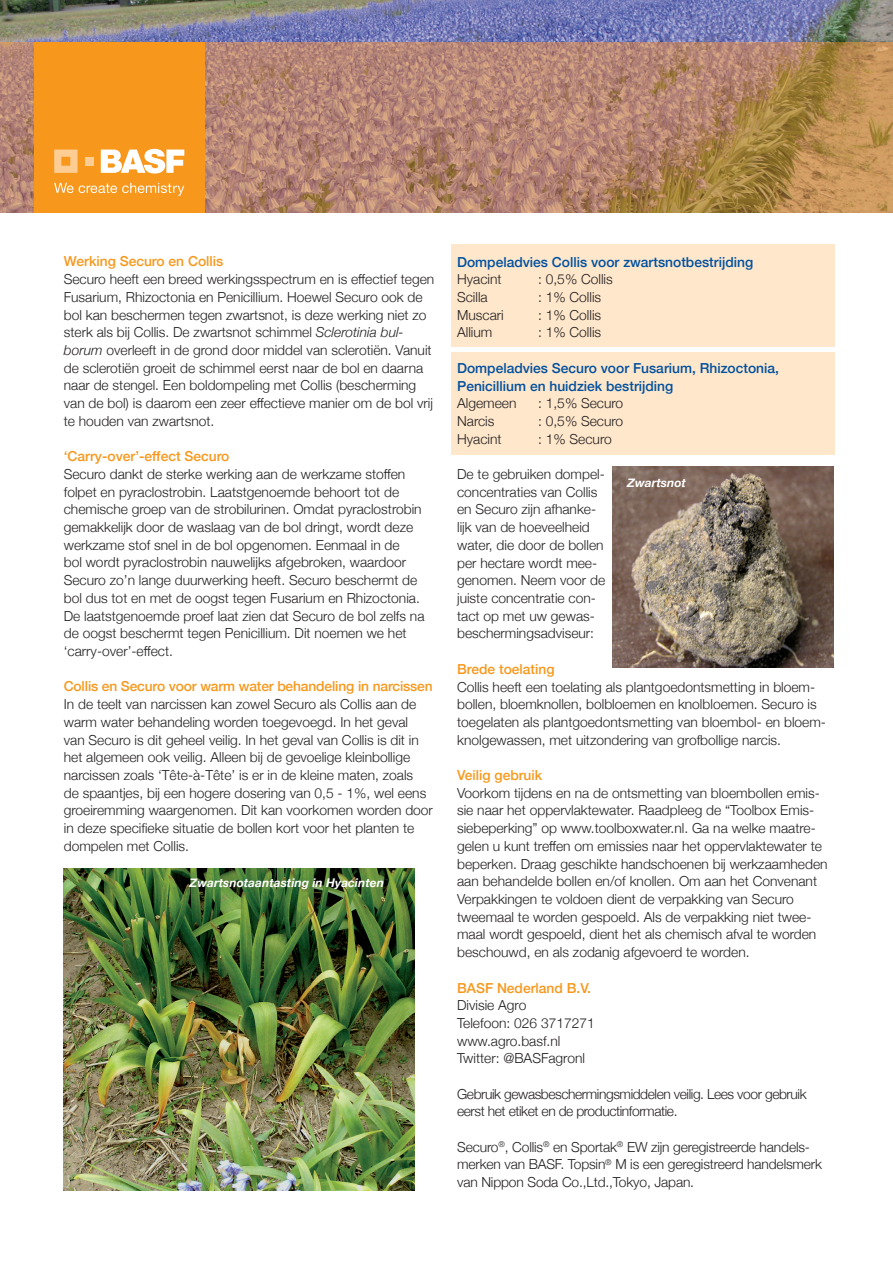
<style>
.page{position:relative;width:893px;height:1263px;background:#fff}
.page>*{position:absolute;margin:0;border:0;box-sizing:border-box;transform-origin:0 0}
.t1{font:300 13.8px/17.7px "Helvetica Neue";color:#231f20}
.t2{font:500 13.8px "Helvetica Neue";color:#f7981d}
.t3{font:500 13.8px/17.7px "Helvetica Neue";color:#01509f}
.t4{font:300 13.8px/17.7px "Helvetica Neue";letter-spacing:-.03em;color:#231f20}
.t5{font:italic 700 12px "Helvetica Neue";color:#fff}
.s1{font-style:italic}
</style>
<div class="page">
<div style="left:451px;top:244px;width:384px;height:103px;background:#fee7cb"></div>
<div style="left:451px;top:352px;width:384px;height:103px;background:#fee7cb"></div>
<img style="left:612px;top:467px;width:221px;height:201px">
<img style="left:0;top:0;width:893px;height:213px">
<div style="left:34px;top:43px;width:170px;height:170px;background:#f7981d"></div>
<svg style="left:54px;top:150px;width:24px;height:23px"></svg>
<div style="left:85px;top:157px;width:9px;height:9px;background:#fdcd94"></div>
<svg style="left:101px;top:149px;width:83px;height:25px"></svg>
<svg style="left:54px;top:183px;width:130px;height:13px"></svg>
<img style="left:64px;top:868px;width:351px;height:323px">
<p class="t2" style="left:64px;top:250px;width:161px">Werking Securo en Collis</p>
<p class="t1" style="left:64px;top:269px;width:372px">Securo heeft een breed werkingsspectrum en is effectief tegen Fusarium, Rhizoctonia en Penicillium. Hoewel Securo ook de bol kan beschermen tegen zwartsnot, is deze werking niet zo sterk als bij Collis. De zwartsnot schimmel <span class="s1">Sclerotinia bul&shy;borum</span> overleeft in de grond door middel van sclerotiën. Vanuit de sclerotiën groeit de schimmel eerst naar de bol en daarna naar de stengel. Een boldompeling met Collis (bescherming van de bol) is daarom een zeer effectieve manier om de bol vrij te houden van zwartsnot.</p>
<p class="t2" style="left:64px;top:445px;width:167px">‘Carry-over’-effect Securo</p>
<p class="t1" style="left:64px;top:464px;width:362px">Securo dankt de sterke werking aan de werkzame stoffen folpet en pyraclostrobin. Laatstgenoemde behoort tot de chemische groep van de strobilurinen. Omdat pyraclostrobin gemakkelijk door de waslaag van de bol dringt, wordt deze werkzame stof snel in de bol opgenomen. Eenmaal in de<br>bol wordt pyraclostrobin nauwelijks afgebroken, waardoor Securo zo’n lange duurwerking heeft. Securo beschermt de bol dus tot en met de oogst tegen Fusarium en Rhizoctonia.<br>De laatstgenoemde proef laat zien dat Securo de bol zelfs na de oogst beschermt tegen Penicillium. Dit noemen we het ‘carry-over’-effect.</p>
<p class="t2" style="left:64px;top:675px;width:370px">Collis en Securo voor warm water behandeling in narcissen</p>
<p class="t1" style="left:64px;top:694px;width:371px">In de teelt van narcissen kan zowel Securo als Collis aan de warm water behandeling worden toegevoegd. In het geval<br>van Securo is dit geheel veilig. In het geval van Collis is dit in het algemeen ook veilig. Alleen bij de gevoelige kleinbollige narcissen zoals ‘Tête-à-Tête’ is er in de kleine maten, zoals<br>de spaantjes, bij een hogere dosering van 0,5 - 1%, wel eens groeiremming waargenomen. Dit kan voorkomen worden door in deze specifieke situatie de bollen kort voor het planten te dompelen met Collis.</p>
<p class="t5" style="left:190px;top:873px;width:196px">Zwartsnotaantasting in Hyacinten</p>
<p class="t3" style="left:457px;top:252px;width:298px">Dompeladvies Collis voor zwartsnotbestrijding</p>
<p class="t1" style="left:457px;top:269px;width:46px">Hyacint</p>
<p class="t1" style="left:538px;top:269px;width:76px">: 0,5% Collis</p>
<p class="t1" style="left:457px;top:287px;width:32px">Scilla</p>
<p class="t1" style="left:538px;top:287px;width:65px">: 1% Collis</p>
<p class="t1" style="left:457px;top:305px;width:48px">Muscari</p>
<p class="t1" style="left:538px;top:305px;width:65px">: 1% Collis</p>
<p class="t1" style="left:457px;top:323px;width:37px">Allium</p>
<p class="t1" style="left:538px;top:323px;width:65px">: 1% Collis</p>
<p class="t3" style="left:457px;top:358px;width:323px">Dompeladvies Securo voor Fusarium, Rhizoctonia,<br>Penicillium en huidziek bestrijding</p>
<p class="t1" style="left:457px;top:393px;width:61px">Algemeen</p>
<p class="t1" style="left:538px;top:393px;width:87px">: 1,5% Securo</p>
<p class="t1" style="left:457px;top:411px;width:39px">Narcis</p>
<p class="t1" style="left:538px;top:411px;width:87px">: 0,5% Securo</p>
<p class="t1" style="left:457px;top:429px;width:46px">Hyacint</p>
<p class="t1" style="left:538px;top:429px;width:75px">: 1% Securo</p>
<p class="t1" style="left:457px;top:464px;width:150px">De te gebruiken dompel&shy;concentraties van Collis en Securo zijn afhanke&shy;lijk van de hoeveelheid water, die door de bollen per hectare wordt mee&shy;genomen. Neem voor de juiste concentratie con&shy;tact op met uw gewas&shy;beschermingsadviseur:</p>
<p class="t2" style="left:457px;top:658px;width:99px">Brede toelating</p>
<p class="t1" style="left:457px;top:677px;width:370px">Collis heeft een toelating als plantgoedontsmetting in bloem&shy;bollen, bloemknollen, bolbloemen en knolbloemen. Securo is toegelaten als plantgoedontsmetting van bloembol- en bloem&shy;knolgewassen, met uitzondering van grofbollige narcis.</p>
<p class="t2" style="left:457px;top:764px;width:87px">Veilig gebruik</p>
<p class="t1" style="left:457px;top:783px;width:372px">Voorkom tijdens en na de ontsmetting van bloembollen emis&shy;sie naar het oppervlaktewater. Raadpleeg de “Toolbox Emis&shy;siebeperking” op www.toolboxwater.nl. Ga na welke maatre&shy;gelen u kunt treffen om emissies naar het oppervlaktewater te beperken. Draag geschikte handschoenen bij werkzaamheden aan behandelde bollen en/of knollen. Om aan het Convenant Verpakkingen te voldoen dient de verpakking van Securo tweemaal te worden gespoeld. Als de verpakking niet twee&shy;maal wordt gespoeld, dient het als chemisch afval te worden beschouwd, en als zodanig afgevoerd te worden.</p>
<p class="t2" style="left:457px;top:976px;width:135px">BASF Nederland B.V.</p>
<p class="t1" style="left:457px;top:995px;width:139px">Divisie Agro<br>Telefoon: 026 3717271 www.agro.basf.nl<br>Twitter: @BASFagronl</p>
<p class="t4" style="left:457px;top:1084px;width:351px">Gebruik gewasbeschermingsmiddelen veilig. Lees voor gebruik eerst het etiket en de productinformatie.</p>
<p class="t1" style="left:457px;top:1137px;width:366px">Securo<sup>®</sup>, Collis<sup>®</sup> en Sportak<sup>®</sup> EW zijn geregistreerde handels&shy;merken van BASF. Topsin<sup>®</sup> M is een geregistreerd handelsmerk van Nippon Soda Co.,Ltd.,Tokyo, Japan.</p>
<p class="t5" style="left:627px;top:473px;width:60px">Zwartsnot</p>
</div>
